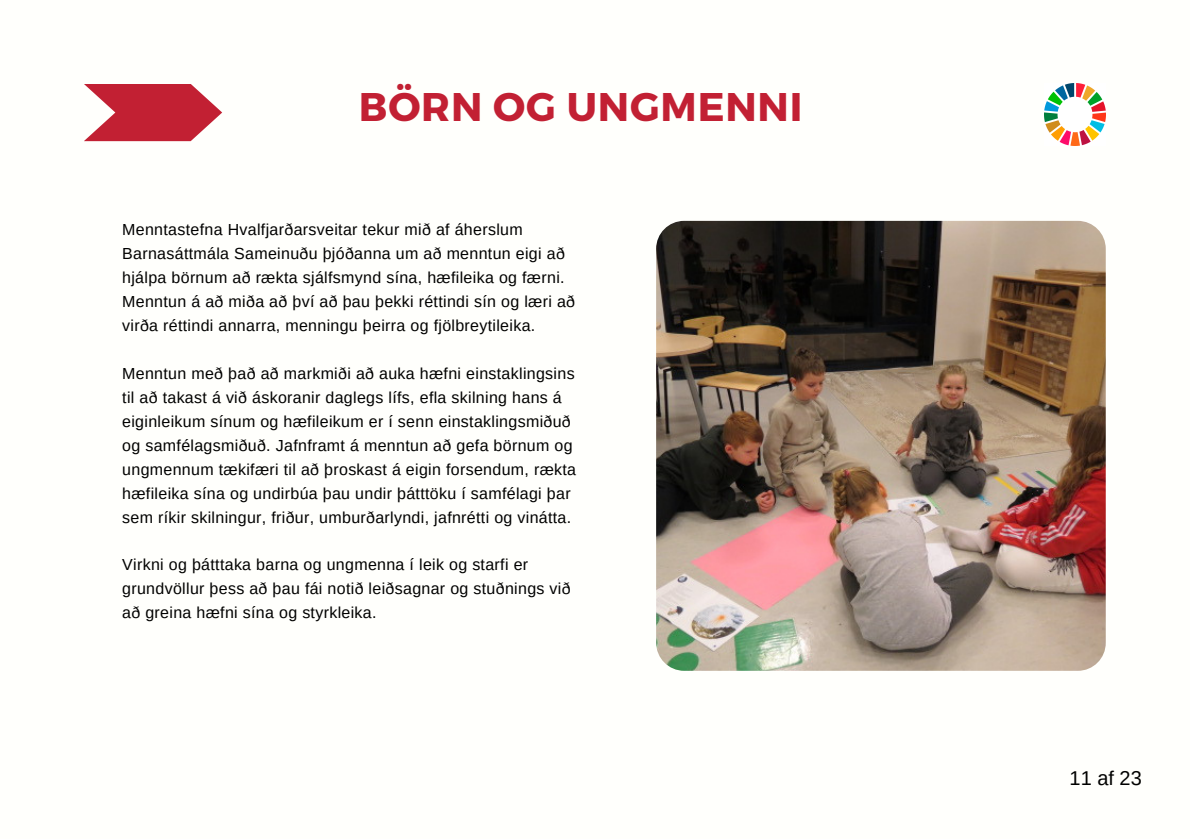
<style>
.page{position:relative;width:1190px;height:839px;background:#fff}
.page>*{position:absolute;margin:0;border:0;box-sizing:border-box;transform-origin:0 0}
.t1{font:700 40px "Montserrat";letter-spacing:.02em;color:#c22033}
.t2{font:20px "Arimo";color:#000}
.t3{font:16px/24px "Arimo";letter-spacing:.02em;color:#000}
</style>
<div class="page">
<svg style="left:84px;top:84px;width:138px;height:57px"></svg>
<img style="left:1044px;top:84px;width:62px;height:61px">
<img style="left:656px;top:221px;width:450px;height:449px;border-radius:28px">
<p class="t1" style="left:359px;top:81px;width:445px">BÖRN OG UNGMENNI</p>
<p class="t3" style="left:122px;top:217px;width:454px">Menntastefna Hvalfjarðarsveitar tekur mið af áherslum Barnasáttmála Sameinuðu þjóðanna um að menntun eigi að hjálpa börnum að rækta sjálfsmynd sína, hæfileika og færni.<br>Menntun á að miða að því að þau þekki réttindi sín og læri að virða réttindi annarra, menningu þeirra og fjölbreytileika.</p>
<p class="t3" style="left:122px;top:361px;width:455px">Menntun með það að markmiði að auka hæfni einstaklingsins til að takast á við áskoranir daglegs lífs, efla skilning hans á eiginleikum sínum og hæfileikum er í senn einstaklingsmiðuð og samfélagsmiðuð. Jafnframt á menntun að gefa börnum og ungmennum tækifæri til að þroskast á eigin forsendum, rækta hæfileika sína og undirbúa þau undir þátttöku í samfélagi þar sem ríkir skilningur, friður, umburðarlyndi, jafnrétti og vinátta.</p>
<p class="t3" style="left:122px;top:553px;width:450px">Virkni og þátttaka barna og ungmenna í leik og starfi er grundvöllur þess að þau fái notið leiðsagnar og stuðnings við að greina hæfni sína og styrkleika.</p>
<p class="t2" style="left:1070px;top:766px;width:74px">11 af 23</p>
</div>
